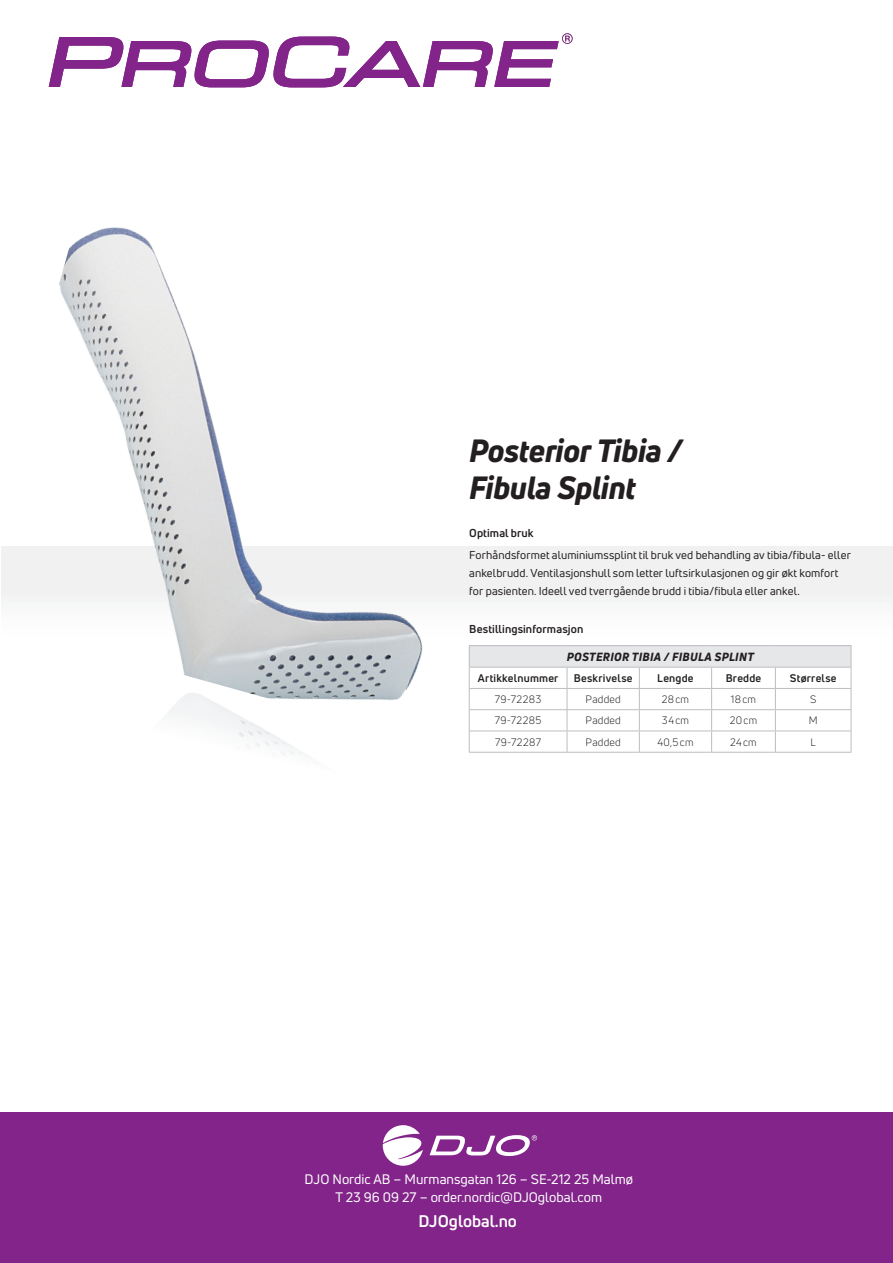
<style>
.page{position:relative;width:893px;height:1263px;background:#fff}
.page>*{position:absolute;margin:0;border:0;box-sizing:border-box;transform-origin:0 0}
.Produktnamn_21_25{font:italic 800 31.5px/37.5px "Uni Neue";letter-spacing:-.015em;color:#231f20}
.t1{font:700 16.5px "Uni Neue";color:#fff}
.t2{font:13.5px "Uni Neue";color:#fff}
.Tabellcell_produktna{font:italic 800 11.7px "Uni Neue";letter-spacing:.025em;color:#231f20}
.Bröd_Optimal_Beställ{font:11.25px/18px "Uni Neue";letter-spacing:.01em;color:#231f20}
.Rubrik_Optimal_Bestä{font:700 11.25px "Uni Neue";letter-spacing:.01em;color:#231f20}
.Tabellcell_rubrik{font:700 10.8px "Uni Neue";letter-spacing:.025em;color:#231f20}
.Tabellcell_bröd{font:10.5px "Uni Neue";letter-spacing:.03em;color:#231f20}
</style>
<div class="page">
<div style="left:1px;top:546px;width:892px;height:345px;background:linear-gradient(to right,#fff,#fcfcfc)"></div>
<svg style="left:49px;top:33px;width:524px;height:54px"></svg>
<div style="left:0;top:1112px;width:893px;height:151px;background:#822489"></div>
<img style="left:1px;top:738px;width:409px;height:59px">
<img style="left:1px;top:227px;width:523px;height:511px">
<svg style="left:383px;top:1125px;width:40px;height:41px"></svg>
<svg style="left:430px;top:1135px;width:107px;height:21px"></svg>
<div style="left:469px;top:646px;width:382px;height:21px;background:#e6e7e9"></div>
<svg style="left:567px;top:668px;width:1px;height:84px"></svg>
<hr style="left:469px;top:688px;width:98px;height:1px;background:#bcbdc0">
<hr style="left:469px;top:709px;width:98px;height:1px;background:#bcbdc0">
<hr style="left:567px;top:688px;width:72px;height:1px;background:#bcbdc0">
<hr style="left:639px;top:688px;width:73px;height:1px;background:#bcbdc0">
<hr style="left:712px;top:688px;width:63px;height:1px;background:#bcbdc0">
<hr style="left:775px;top:688px;width:76px;height:1px;background:#bcbdc0">
<hr style="left:567px;top:709px;width:72px;height:1px;background:#bcbdc0">
<hr style="left:639px;top:709px;width:73px;height:1px;background:#bcbdc0">
<hr style="left:712px;top:709px;width:63px;height:1px;background:#bcbdc0">
<hr style="left:775px;top:709px;width:76px;height:1px;background:#bcbdc0">
<svg style="left:639px;top:668px;width:1px;height:84px"></svg>
<svg style="left:711px;top:668px;width:1px;height:84px"></svg>
<svg style="left:775px;top:668px;width:1px;height:84px"></svg>
<svg style="left:851px;top:646px;width:1px;height:106px"></svg>
<hr style="left:470px;top:730px;width:97px;height:1px;background:#bcbdc0">
<hr style="left:567px;top:730px;width:72px;height:1px;background:#bcbdc0">
<hr style="left:639px;top:730px;width:73px;height:1px;background:#bcbdc0">
<hr style="left:712px;top:730px;width:63px;height:1px;background:#bcbdc0">
<hr style="left:775px;top:730px;width:76px;height:1px;background:#bcbdc0">
<hr style="left:469px;top:645px;width:98px;height:1px;background:#bcbdc0">
<svg style="left:469px;top:646px;width:1px;height:106px"></svg>
<hr style="left:567px;top:645px;width:72px;height:1px;background:#bcbdc0">
<hr style="left:639px;top:645px;width:73px;height:1px;background:#bcbdc0">
<hr style="left:712px;top:645px;width:63px;height:1px;background:#bcbdc0">
<hr style="left:775px;top:645px;width:76px;height:1px;background:#bcbdc0">
<hr style="left:469px;top:667px;width:98px;height:1px;background:#bcbdc0">
<hr style="left:567px;top:667px;width:72px;height:1px;background:#bcbdc0">
<hr style="left:639px;top:667px;width:73px;height:1px;background:#bcbdc0">
<hr style="left:712px;top:667px;width:63px;height:1px;background:#bcbdc0">
<hr style="left:775px;top:667px;width:76px;height:1px;background:#bcbdc0">
<hr style="left:469px;top:752px;width:98px;height:1px;background:#bcbdc0">
<hr style="left:567px;top:752px;width:72px;height:1px;background:#bcbdc0">
<hr style="left:639px;top:752px;width:73px;height:1px;background:#bcbdc0">
<hr style="left:712px;top:752px;width:63px;height:1px;background:#bcbdc0">
<hr style="left:775px;top:752px;width:76px;height:1px;background:#bcbdc0">
<p class="Produktnamn_21_25" style="left:469px;top:431px;width:214px">Posterior Tibia /<br>Fibula Splint</p>
<p class="Rubrik_Optimal_Bestä" style="left:469px;top:526px;width:66px">Optimal bruk</p>
<p class="Bröd_Optimal_Beställ" style="left:469px;top:545px;width:383px">Forhåndsformet aluminiumssplint til bruk ved behandling av tibia/fibula- eller ankelbrudd. Ventilasjonshull som letter luftsirkulasjonen og gir økt komfort for pasienten. Ideell ved tverrgående brudd i tibia/fibula eller ankel.</p>
<p class="Rubrik_Optimal_Bestä" style="left:469px;top:622px;width:116px">Bestillingsinformasjon</p>
<p class="Tabellcell_produktna" style="left:567px;top:649px;width:189px">POSTERIOR TIBIA / FIBULA SPLINT</p>
<p class="Tabellcell_rubrik" style="left:478px;top:671px;width:82px">Artikkelnummer</p>
<p class="Tabellcell_rubrik" style="left:574px;top:671px;width:60px">Beskrivelse</p>
<p class="Tabellcell_rubrik" style="left:657px;top:671px;width:38px">Lengde</p>
<p class="Tabellcell_rubrik" style="left:726px;top:671px;width:37px">Bredde</p>
<p class="Tabellcell_rubrik" style="left:790px;top:671px;width:48px">Størrelse</p>
<p class="Tabellcell_bröd" style="left:495px;top:693px;width:48px">79-72283</p>
<p class="Tabellcell_bröd" style="left:585px;top:693px;width:37px">Padded</p>
<p class="Tabellcell_bröd" style="left:662px;top:693px;width:29px">28cm</p>
<p class="Tabellcell_bröd" style="left:731px;top:693px;width:27px">18cm</p>
<p class="Tabellcell_bröd" style="left:810px;top:693px;width:8px">S</p>
<p class="Tabellcell_bröd" style="left:495px;top:714px;width:48px">79-72285</p>
<p class="Tabellcell_bröd" style="left:585px;top:714px;width:37px">Padded</p>
<p class="Tabellcell_bröd" style="left:662px;top:714px;width:29px">34cm</p>
<p class="Tabellcell_bröd" style="left:730px;top:714px;width:29px">20cm</p>
<p class="Tabellcell_bröd" style="left:809px;top:714px;width:10px">M</p>
<p class="Tabellcell_bröd" style="left:495px;top:735px;width:47px">79-72287</p>
<p class="Tabellcell_bröd" style="left:585px;top:735px;width:37px">Padded</p>
<p class="Tabellcell_bröd" style="left:657px;top:735px;width:38px">40,5cm</p>
<p class="Tabellcell_bröd" style="left:730px;top:735px;width:28px">24cm</p>
<p class="Tabellcell_bröd" style="left:811px;top:735px;width:7px">L</p>
<p class="t2" style="left:305px;top:1171px;width:330px">DJO Nordic AB – Murmansgatan 126 – SE-212 25 Malmø</p>
<p class="t2" style="left:336px;top:1189px;width:268px">T 23 96 09 27 – order.nordic@DJOglobal.com</p>
<p class="t1" style="left:418px;top:1211px;width:100px">DJOglobal.no</p>
</div>
